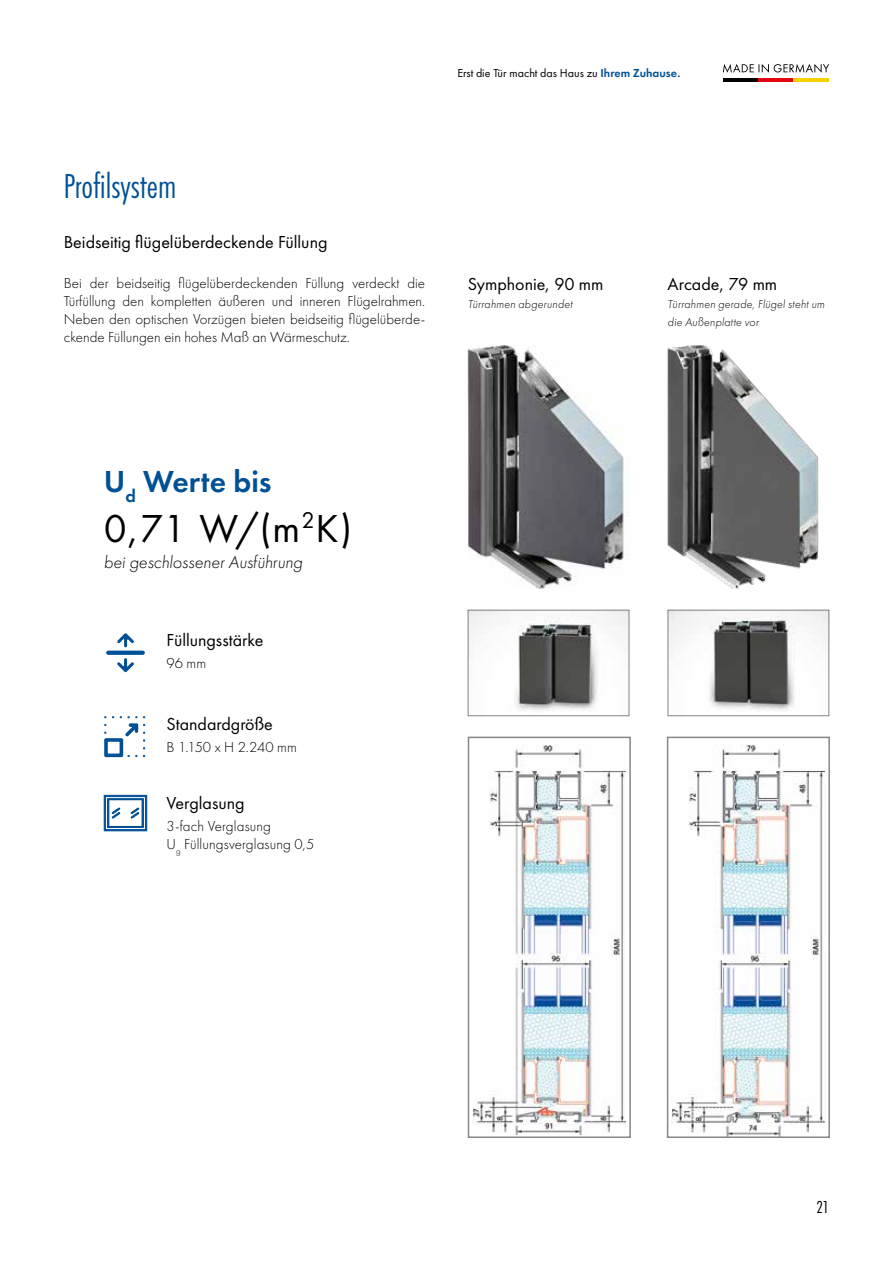
<style>
.page{position:relative;width:893px;height:1263px;background:#fff}
.page>*{position:absolute;margin:0;border:0;box-sizing:border-box;transform-origin:0 0}
.t1{font:40.5px "Futura PT";color:#000}
.t2{font:36px "Futura PT Cond";color:#005095}
.t3{font:600 31.5px "Futura PT";color:#005095}
.t4{font:18px "Futura PT";color:#000}
.t5{font:italic 300 18px "Futura PT";letter-spacing:-.005em;color:#000}
.t6{font:18px "Futura PT Cond";color:#000}
.t7{font:300 15px/18px "Futura PT";color:#000;text-align:justify}
.t8{font:italic 300 12px/18px "Futura PT";letter-spacing:.015em;color:#000}
.t9{font:12px "Futura PT";color:#000}
.s1{font-weight:600;color:#005095}
</style>
<div class="page">
<hr style="left:723px;top:78px;width:35px;height:3px;background:#000">
<hr style="left:758px;top:78px;width:36px;height:3px;background:#e30613">
<hr style="left:794px;top:78px;width:35px;height:3px;background:#f8d200">
<svg style="left:723px;top:64px;width:106px;height:9px"></svg>
<img style="left:468px;top:345px;width:161px;height:243px">
<img style="left:668px;top:345px;width:151px;height:243px">
<svg style="left:104px;top:716px;width:42px;height:42px"></svg>
<svg style="left:106px;top:633px;width:39px;height:40px"></svg>
<svg style="left:103px;top:794px;width:44px;height:37px"></svg>
<img style="left:470px;top:612px;width:157px;height:99px">
<div style="left:468px;top:610px;width:161px;height:106px;border:1px solid #878787"></div>
<img style="left:670px;top:612px;width:157px;height:99px">
<div style="left:668px;top:610px;width:161px;height:106px;border:1px solid #878787"></div>
<img style="left:672px;top:744px;width:153px;height:391px">
<div style="left:667px;top:737px;width:163px;height:401px;border:2px solid #878787"></div>
<img style="left:473px;top:745px;width:153px;height:389px">
<div style="left:468px;top:737px;width:163px;height:401px;border:2px solid #878787"></div>
<h2 class="t2" style="left:64px;top:165px;width:114px">Profilsystem</h2>
<p class="t4" style="left:64px;top:231px;width:265px">Beidseitig flügelüberdeckende Füllung</p>
<p class="t9" style="left:457px;top:66px;width:225px">Erst die Tür macht das Haus zu <span class="s1">Ihrem Zuhause.</span></p>
<p class="t7" style="left:64px;top:274px;width:363px">Bei der beidseitig flügelüberdeckenden Füllung verdeckt die Türfüllung den kompletten äußeren und inneren Flügelrahmen.<br>Neben den optischen Vorzügen bieten beidseitig flügelüberde&shy;ckende Füllungen ein hohes Maß an Wärmeschutz.</p>
<p class="t4" style="left:468px;top:273px;width:137px">Symphonie, 90 mm</p>
<p class="t8" style="left:468px;top:295px;width:106px">Türrahmen abgerundet</p>
<h3 class="t3" style="left:104px;top:461px;width:169px">U<sub>d</sub> Werte bis</h3>
<h1 class="t1" style="left:104px;top:504px;width:250px">0,71 W/(m<sup>2</sup>K)</h1>
<p class="t5" style="left:104px;top:552px;width:200px">bei geschlossener Ausführung</p>
<p class="t4" style="left:166px;top:629px;width:98px">Füllungsstärke</p>
<p class="t7" style="left:166px;top:654px;width:41px">96 mm</p>
<p class="t4" style="left:166px;top:713px;width:108px">Standardgröße</p>
<p class="t7" style="left:166px;top:738px;width:132px">B 1.150 x H 2.240 mm</p>
<p class="t4" style="left:166px;top:792px;width:80px">Verglasung</p>
<p class="t7" style="left:166px;top:817px;width:149px">3-fach Verglasung<br>U<sub>g</sub> Füllungsverglasung 0,5</p>
<p class="t4" style="left:668px;top:273px;width:111px">Arcade, 79 mm</p>
<p class="t8" style="left:668px;top:295px;width:158px">Türrahmen gerade, Flügel steht um die Außenplatte vor</p>
<p class="t6" style="left:816px;top:1196px;width:14px">21</p>
</div>
